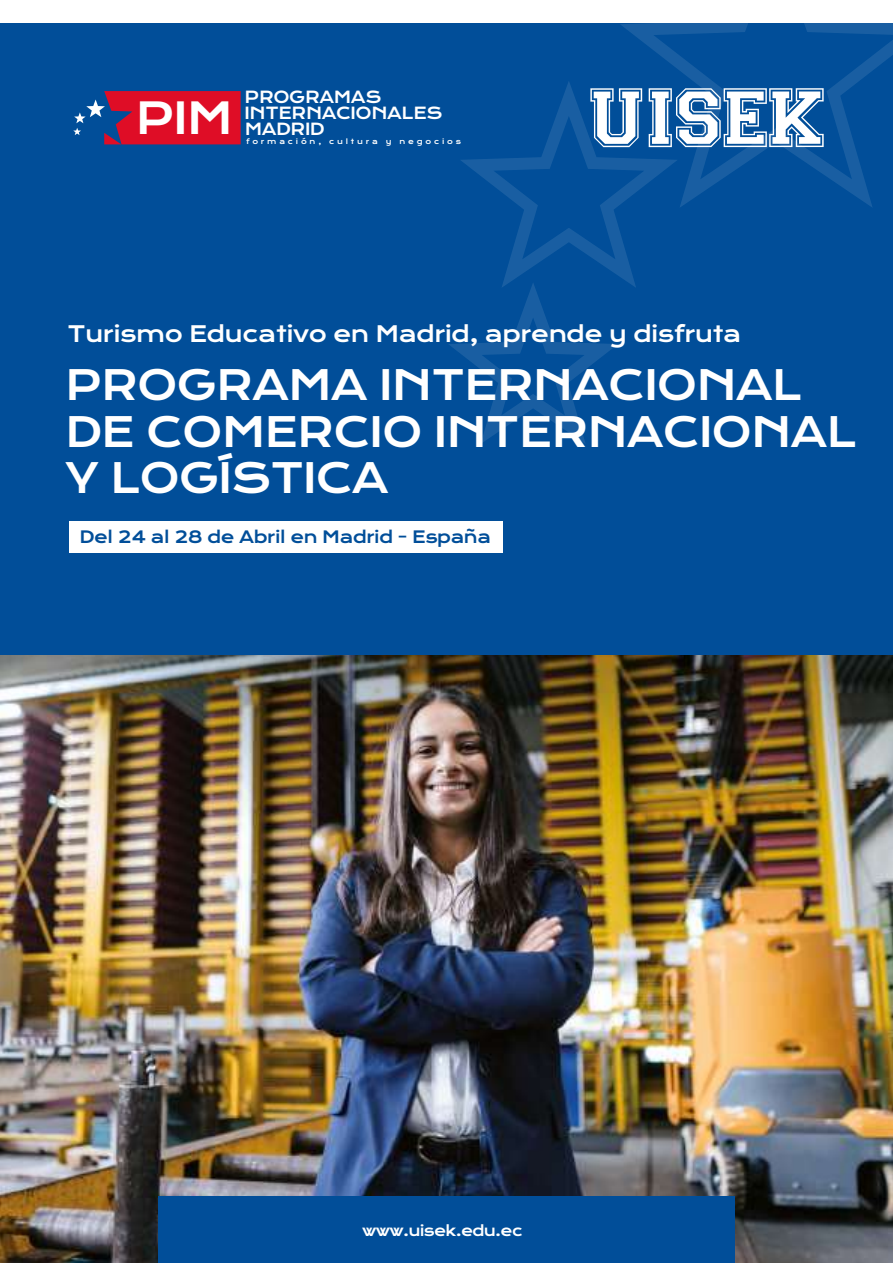
<style>
.page{position:relative;width:893px;height:1263px;background:#fff}
.page>*{position:absolute;margin:0;border:0;box-sizing:border-box;transform-origin:0 0}
.t1{font:42.75px "Krona One";color:#fff}
.t2{font:40.5px/46.5px "Krona One";letter-spacing:-.025em;color:#fff}
.t3{font:21.9px "Krona One";letter-spacing:-.025em;color:#fff}
.t4{font:16.5px "Krona One";letter-spacing:-.025em;color:#014e99}
.t5{font:16.2px/15.8px "Krona One";letter-spacing:-.025em;color:#fff}
.t6{font:14.55px "Krona One";letter-spacing:-.05em;color:#fff}
.t7{font:7.05px "Krona One";letter-spacing:.4em;color:#fff}
</style>
<div class="page">
<img style="left:0;top:654px;width:893px;height:609px">
<div style="left:0;top:0;width:893px;height:654px;background:#014e99"></div>
<svg style="left:620px;top:22px;width:273px;height:185px"></svg>
<svg style="left:461px;top:81px;width:217px;height:206px"></svg>
<svg style="left:449px;top:282px;width:169px;height:161px"></svg>
<div style="left:158px;top:1197px;width:576px;height:66px;background:#014e99"></div>
<div style="left:69px;top:521px;width:434px;height:32px;background:#fff"></div>
<div style="left:0;top:0;width:893px;height:22px;background:#fff"></div>
<svg style="left:73px;top:91px;width:168px;height:53px"></svg>
<svg style="left:590px;top:88px;width:52px;height:59px"></svg>
<svg style="left:649px;top:88px;width:175px;height:59px"></svg>
<p class="t1" style="left:135px;top:92px;width:99px">PIM</p>
<p class="t5" style="left:245px;top:90px;width:199px">PROGRAMAS<br>INTERNACIONALES<br>MADRID</p>
<p class="t7" style="left:246px;top:137px;width:217px">formación, cultura y negocios</p>
<p class="t3" style="left:67px;top:320px;width:675px">Turismo Educativo en Madrid, aprende y disfruta</p>
<p class="t2" style="left:65px;top:362px;width:793px">PROGRAMA INTERNACIONAL<br>DE COMERCIO INTERNACIONAL<br>Y LOGÍSTICA</p>
<p class="t4" style="left:80px;top:527px;width:413px">Del 24 al 28 de Abril en Madrid - España</p>
<p class="t6" style="left:362px;top:1221px;width:162px">www.uisek.edu.ec</p>
</div>
